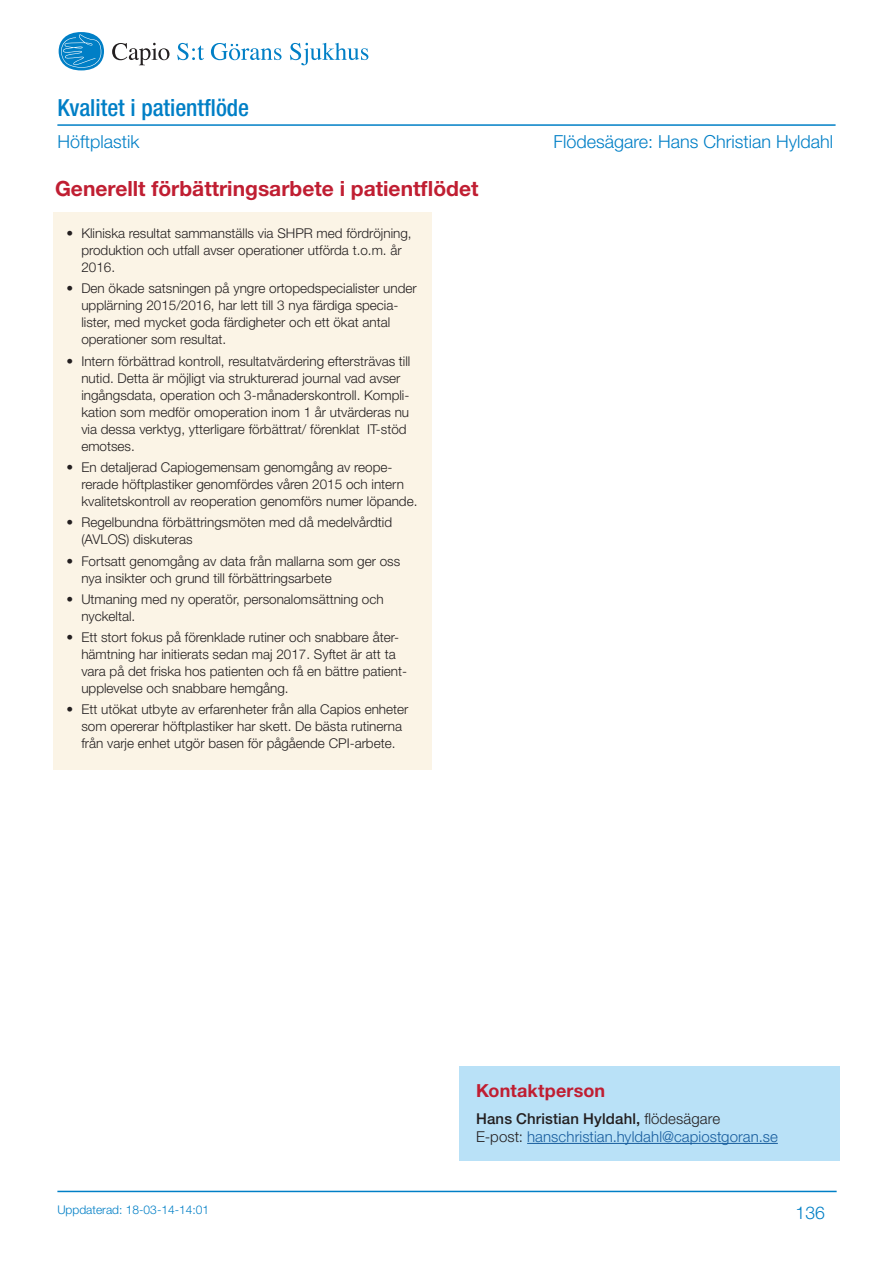
<style>
.page{position:relative;width:893px;height:1263px;background:#fff}
.page>*{position:absolute;margin:0;border:0;box-sizing:border-box;transform-origin:0 0}
.t1{font:500 condensed 23.55px "Helvetica Neue LT";color:#007fc6}
.Rubrik_2{font:700 21px "Helvetica Neue LT";color:#c01e32}
.Sidhuvud_text{font:300 18px "Helvetica Neue LT";color:#007fc6}
.Rubrik_3B{font:700 18px "Helvetica Neue LT";letter-spacing:.005em;color:#c01e32}
.t2{font:300 17.55px "Helvetica Neue LT";color:#007fc6}
.Brödtext{font:300 15px "Helvetica Neue LT";letter-spacing:.005em;color:#175d9e}
.Brödtext-2{font:500 15px "Helvetica Neue LT";letter-spacing:.005em;color:#231f20}
.t3{font:300 13.5px/17px "Helvetica Neue LT";color:#231f20}
.t4{font:300 12px "Helvetica Neue LT";color:#007fc6}
.s1{font-weight:300}
.s2{color:#231f20}
</style>
<div class="page">
<svg style="left:112px;top:43px;width:57px;height:22px"></svg>
<svg style="left:177px;top:43px;width:27px;height:17px"></svg>
<svg style="left:290px;top:43px;width:78px;height:22px"></svg>
<div style="left:59px;top:32px;width:45px;height:38px;background:#007fc6;border-radius:50%"></div>
<svg style="left:59px;top:34px;width:42px;height:36px"></svg>
<svg style="left:211px;top:43px;width:71px;height:17px"></svg>
<hr style="left:57px;top:124px;width:779px;height:2px;background:#007fc6">
<hr style="left:57px;top:1191px;width:780px;height:1px;background:#007fc6">
<div style="left:54px;top:213px;width:378px;height:557px;background:#fbf4e6"></div>
<div style="left:459px;top:1066px;width:380px;height:95px;background:#b9e1f7"></div>
<hr style="left:527px;top:1143px;width:251px;height:1px;background:#175d9e">
<h1 class="t1" style="left:57px;top:94px;width:193px">Kvalitet i patientflöde</h1>
<p class="Sidhuvud_text" style="left:57px;top:131px;width:83px">Höftplastik</p>
<p class="Sidhuvud_text" style="left:553px;top:131px;width:281px">Flödesägare: Hans Christian Hyldahl</p>
<p class="Rubrik_2" style="left:55px;top:175px;width:425px">Generellt förbättringsarbete i patientflödet</p>
<p class="t3" style="left:81px;top:225px;width:332px;text-indent:-15px">• Kliniska resultat sammanställs via SHPR med fördröjning, produktion och utfall avser operationer utförda t.o.m. år<br>2016.</p>
<p class="t3" style="left:81px;top:280px;width:337px;text-indent:-15px">• Den ökade satsningen på yngre ortopedspecialister under upplärning 2015/2016, har lett till 3 nya färdiga specia&shy;lister, med mycket goda färdigheter och ett ökat antal operationer som resultat.</p>
<p class="t3" style="left:81px;top:352px;width:331px;text-indent:-15px">• Intern förbättrad kontroll, resultatvärdering eftersträvas till nutid. Detta är möjligt via strukturerad journal vad avser ingångsdata, operation och 3-månaderskontroll. Kompli&shy;kation som medför omoperation inom 1 år utvärderas nu via dessa verktyg, ytterligare förbättrat/ förenklat IT-stöd emotses.</p>
<p class="t3" style="left:81px;top:458px;width:338px;text-indent:-15px">• En detaljerad Capiogemensam genomgång av reope&shy;rerade höftplastiker genomfördes våren 2015 och intern kvalitetskontroll av reoperation genomförs numer löpande.</p>
<p class="t3" style="left:81px;top:514px;width:312px;text-indent:-15px">• Regelbundna förbättringsmöten med då medelvårdtid (AVLOS) diskuteras</p>
<p class="t3" style="left:81px;top:552px;width:320px;text-indent:-15px">• Fortsatt genomgång av data från mallarna som ger oss nya insikter och grund till förbättringsarbete</p>
<p class="t3" style="left:81px;top:590px;width:304px;text-indent:-15px">• Utmaning med ny operatör, personalomsättning och nyckeltal.</p>
<p class="t3" style="left:81px;top:628px;width:327px;text-indent:-15px">• Ett stort fokus på förenklade rutiner och snabbare åter&shy;hämtning har initierats sedan maj 2017. Syftet är att ta vara på det friska hos patienten och få en bättre patient&shy;upplevelse och snabbare hemgång.</p>
<p class="t3" style="left:81px;top:701px;width:329px;text-indent:-15px">• Ett utökat utbyte av erfarenheter från alla Capios enheter som opererar höftplastiker har skett. De bästa rutinerna från varje enhet utgör basen för pågående CPI-arbete.</p>
<p class="Rubrik_3B" style="left:476px;top:1080px;width:131px">Kontaktperson</p>
<p class="Brödtext-2" style="left:476px;top:1109px;width:246px">Hans Christian Hyldahl, <span class="s1">flödesägare</span></p>
<p class="Brödtext" style="left:476px;top:1127px;width:303px"><span class="s2">E-post:</span> hanschristian.hyldahl@capiostgoran.se</p>
<p class="t4" style="left:57px;top:1202px;width:153px">Uppdaterad: 18-03-14-14:01</p>
<p class="t2" style="left:796px;top:1201px;width:31px">136</p>
</div>
